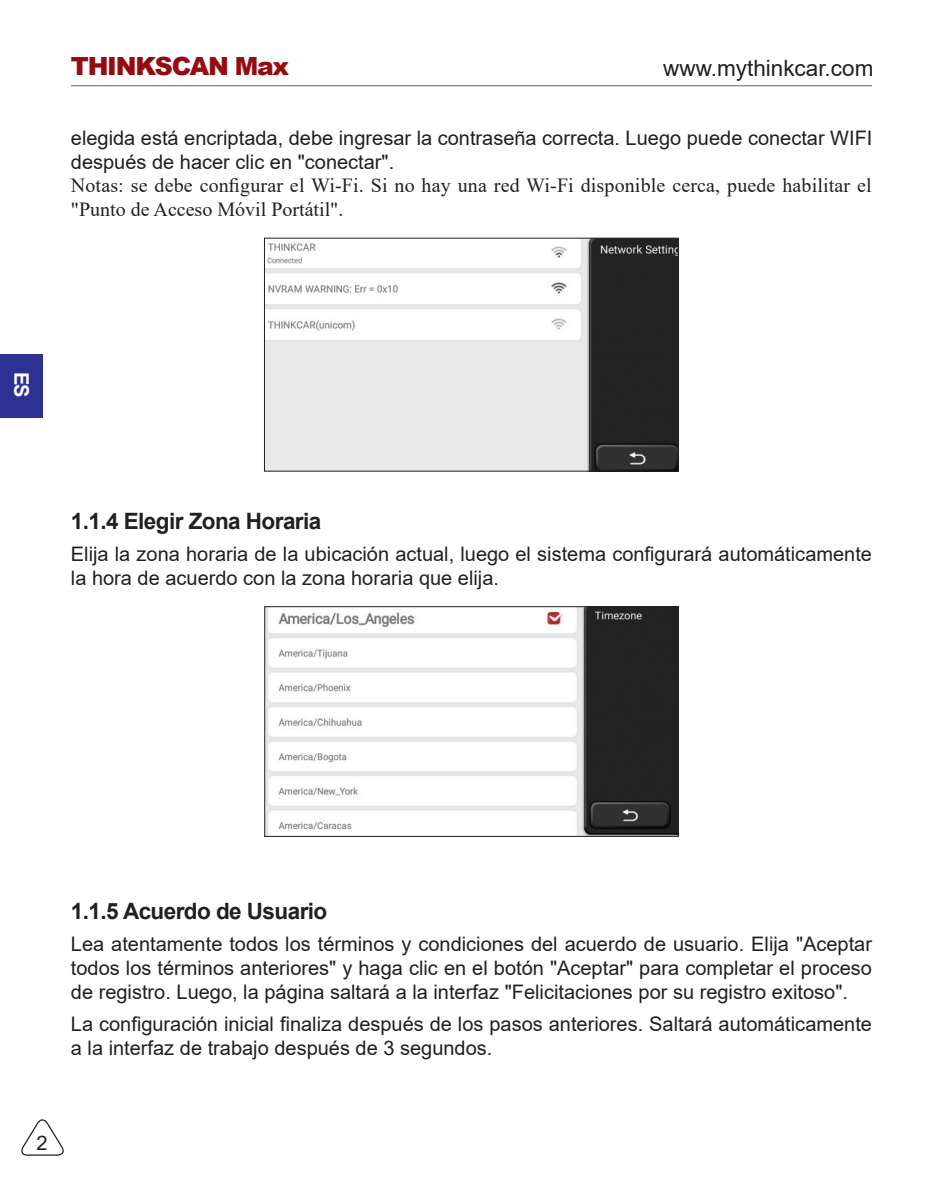
<style>
.page{position:relative;width:943px;height:1177px;background:#fff}
.page>*{position:absolute;margin:0;border:0;box-sizing:border-box;transform-origin:0 0}
.t1{font:900 25px "Arial";letter-spacing:-.05em;color:#940c12}
.t2{font:700 22.5px "Arial";letter-spacing:-.025em;color:#231f20}
.t3{font:22.5px "Arial";color:#231f20}
.t4{font:20px/24px "Arial";color:#231f20}
.t5{font:20px/24px "Times New Roman";letter-spacing:.005em;color:#231f20}
.t6{font:700 20px "Arial";color:#fff}
</style>
<div class="page">
<div style="left:0;top:354px;width:43px;height:64px;background:#2e3092"></div>
<svg style="left:21px;top:1119px;width:43px;height:37px"></svg>
<hr style="left:71px;top:85px;width:801px;height:1px;background:#808285">
<img style="left:266px;top:240px;width:410px;height:229px">
<div style="left:264px;top:238px;width:414px;height:233px;border:1px solid #231f20"></div>
<img style="left:266px;top:608px;width:410px;height:226px">
<div style="left:264px;top:606px;width:414px;height:230px;border:1px solid #231f20"></div>
<p class="t1" style="left:71px;top:48px;width:220px">THINKSCAN Max</p>
<p class="t3" style="left:663px;top:53px;width:212px">www.mythinkcar.com</p>
<p class="t4" style="left:71px;top:126px;width:803px">elegida está encriptada, debe ingresar la contraseña correcta. Luego puede conectar WIFI después de hacer clic en "conectar".</p>
<p class="t5" style="left:71px;top:173px;width:802px">Notas: se debe configurar el Wi-Fi. Si no hay una red Wi-Fi disponible cerca, puede habilitar el "Punto de Acceso Móvil Portátil".</p>
<p class="t6" style="left:36px;top:372px;width:27px;rotate:90deg">ES</p>
<p class="t2" style="left:71px;top:505px;width:252px">1.1.4 Elegir Zona Horaria</p>
<p class="t4" style="left:71px;top:542px;width:802px">Elija la zona horaria de la ubicación actual, luego el sistema configurará automáticamente la hora de acuerdo con la zona horaria que elija.</p>
<p class="t2" style="left:71px;top:895px;width:258px">1.1.5 Acuerdo de Usuario</p>
<p class="t4" style="left:71px;top:932px;width:802px;text-align:justify">Lea atentamente todos los términos y condiciones del acuerdo de usuario. Elija "Aceptar todos los términos anteriores" y haga clic en el botón "Aceptar" para completar el proceso de registro. Luego, la página saltará a la interfaz "Felicitaciones por su registro exitoso".</p>
<p class="t4" style="left:71px;top:1011px;width:802px">La configuración inicial finaliza después de los pasos anteriores. Saltará automáticamente a la interfaz de trabajo después de 3 segundos.</p>
<p class="t4" style="left:36px;top:1130px;width:13px">2</p>
</div>
